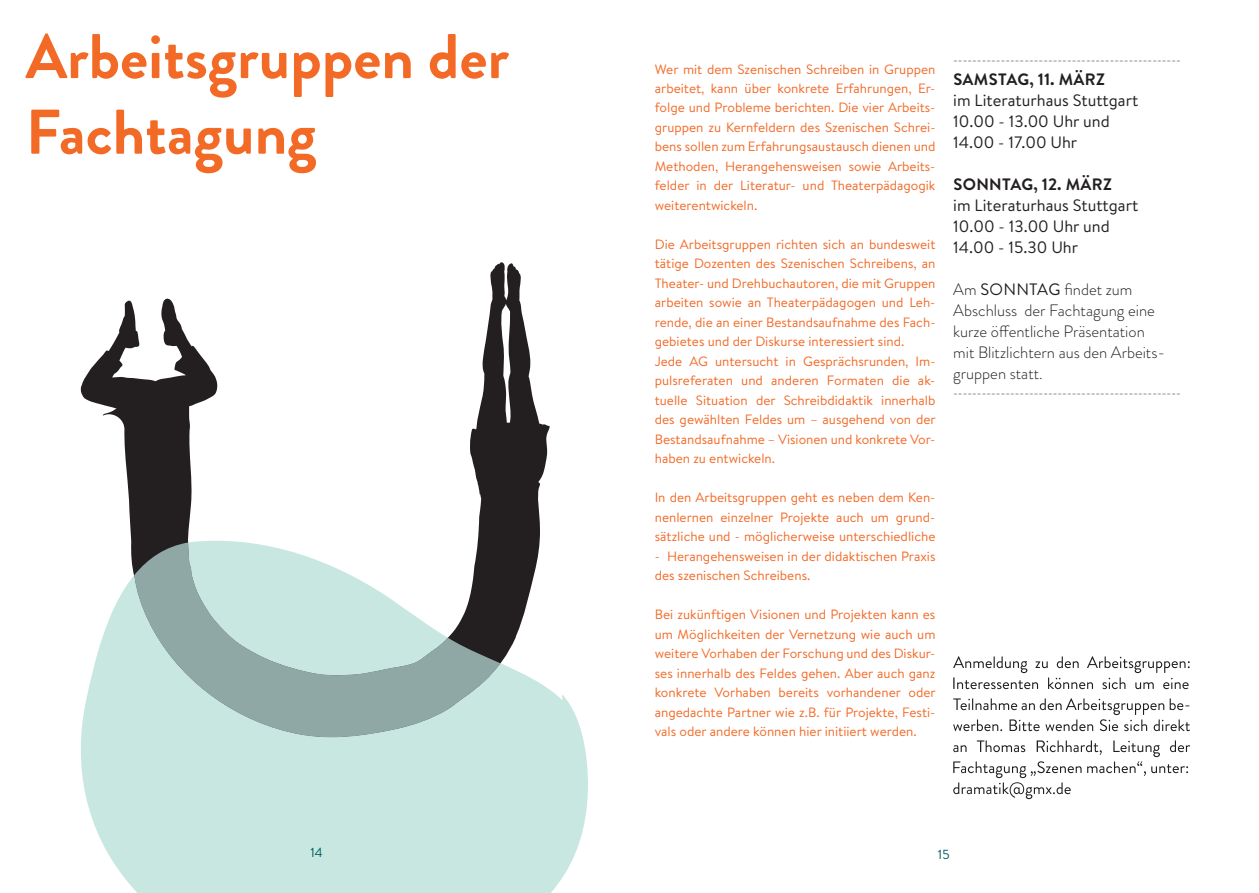
<style>
.page{position:relative;width:1259px;height:893px;background:#fff}
.page>*{position:absolute;margin:0;border:0;box-sizing:border-box;transform-origin:0 0}
.t1{font:700 63px/75.6px "Brandon Grotesque";color:#f36a27}
.t2{font:300 16.5px/21px "Brandon Grotesque";color:#231f20}
.t3{font:16.5px/21px "Brandon Text";color:#231f20}
.t4{font:700 16.5px "Brandon Text";letter-spacing:.02em;color:#231f20}
.t5{font:13.5px/19.5px "Brandon Text";color:#f36a27;text-align:justify}
.t6{font:13.5px "Brandon Grotesque";color:#005f64}
.t7{font:300 12px "Brandon Text";color:#231f20}
.s1{font-weight:400}
</style>
<div class="page">
<svg style="left:81px;top:262px;width:469px;height:279px"></svg>
<svg style="left:953px;top:656px;width:236px;height:33px"></svg>
<svg style="left:953px;top:698px;width:237px;height:33px"></svg>
<svg style="left:953px;top:740px;width:237px;height:59px"></svg>
<svg style="left:81px;top:541px;width:507px;height:352px;fill:#c8e7e1"></svg>
<svg style="left:134px;top:542px;width:366px;height:195px;background:#b1c8c4"></svg>
<h1 class="t1" style="left:26px;top:20px;width:485px">Arbeitsgruppen der<br>Fachtagung</h1>
<p class="t6" style="left:310px;top:843px;width:14px">14</p>
<p class="t5" style="left:655px;top:59px;width:282px">Wer mit dem Szenischen Schreiben in Gruppen arbeitet, kann über konkrete Erfahrungen, Er&shy;folge und Probleme berichten. Die vier Arbeits&shy;gruppen zu Kernfeldern des Szenischen Schrei&shy;bens sollen zum Erfahrungsaustausch dienen und Methoden, Herangehensweisen sowie Arbeits&shy;felder in der Literatur- und Theaterpädagogik weiterentwickeln.</p>
<p class="t5" style="left:655px;top:234px;width:282px;text-align:left">Die Arbeitsgruppen richten sich an bundesweit tätige Dozenten des Szenischen Schreibens, an Theater- und Drehbuchautoren, die mit Gruppen arbeiten sowie an Theaterpädagogen und Leh&shy;rende, die an einer Bestandsaufnahme des Fach&shy;gebietes und der Diskurse interessiert sind.<br>Jede AG untersucht in Gesprächsrunden, Im&shy;pulsreferaten und anderen Formaten die ak&shy;tuelle Situation der Schreibdidaktik innerhalb des gewählten Feldes um – ausgehend von der Bestandsaufnahme – Visionen und konkrete Vor&shy;haben zu entwickeln.</p>
<p class="t5" style="left:655px;top:488px;width:282px">In den Arbeitsgruppen geht es neben dem Ken&shy;nenlernen einzelner Projekte auch um grund&shy;sätzliche und - möglicherweise unterschiedliche</p>
<p class="t5" style="left:655px;top:546px;width:282px">- Herangehensweisen in der didaktischen Praxis des szenischen Schreibens.</p>
<p class="t5" style="left:655px;top:604px;width:282px">Bei zukünftigen Visionen und Projekten kann es um Möglichkeiten der Vernetzung wie auch um weitere Vorhaben der Forschung und des Diskur&shy;ses innerhalb des Feldes gehen. Aber auch ganz konkrete Vorhaben bereits vorhandener oder angedachte Partner wie z.B. für Projekte, Festi&shy;vals oder andere können hier initiiert werden.</p>
<p class="t7" style="left:953px;top:52px;width:229px">------------------------------------------------</p>
<p class="t4" style="left:953px;top:68px;width:153px">SAMSTAG, 11. MÄRZ</p>
<p class="t3" style="left:953px;top:89px;width:187px">im Literaturhaus Stuttgart<br>10.00 - 13.00 Uhr und<br>14.00 - 17.00 Uhr</p>
<p class="t4" style="left:953px;top:173px;width:160px">SONNTAG, 12. MÄRZ</p>
<p class="t3" style="left:953px;top:194px;width:187px">im Literaturhaus Stuttgart<br>10.00 - 13.00 Uhr und<br>14.00 - 15.30 Uhr</p>
<p class="t2" style="left:953px;top:279px;width:214px">Am <span class="s1">SONNTAG</span> findet zum<br>Abschluss der Fachtagung eine kurze ö entliche Präsentation mit Blitzlichtern aus den Arbeits&shy;gruppen statt.</p>
<p class="t7" style="left:953px;top:385px;width:229px">------------------------------------------------</p>
<p class="t6" style="left:938px;top:844px;width:13px">15</p>
</div>
